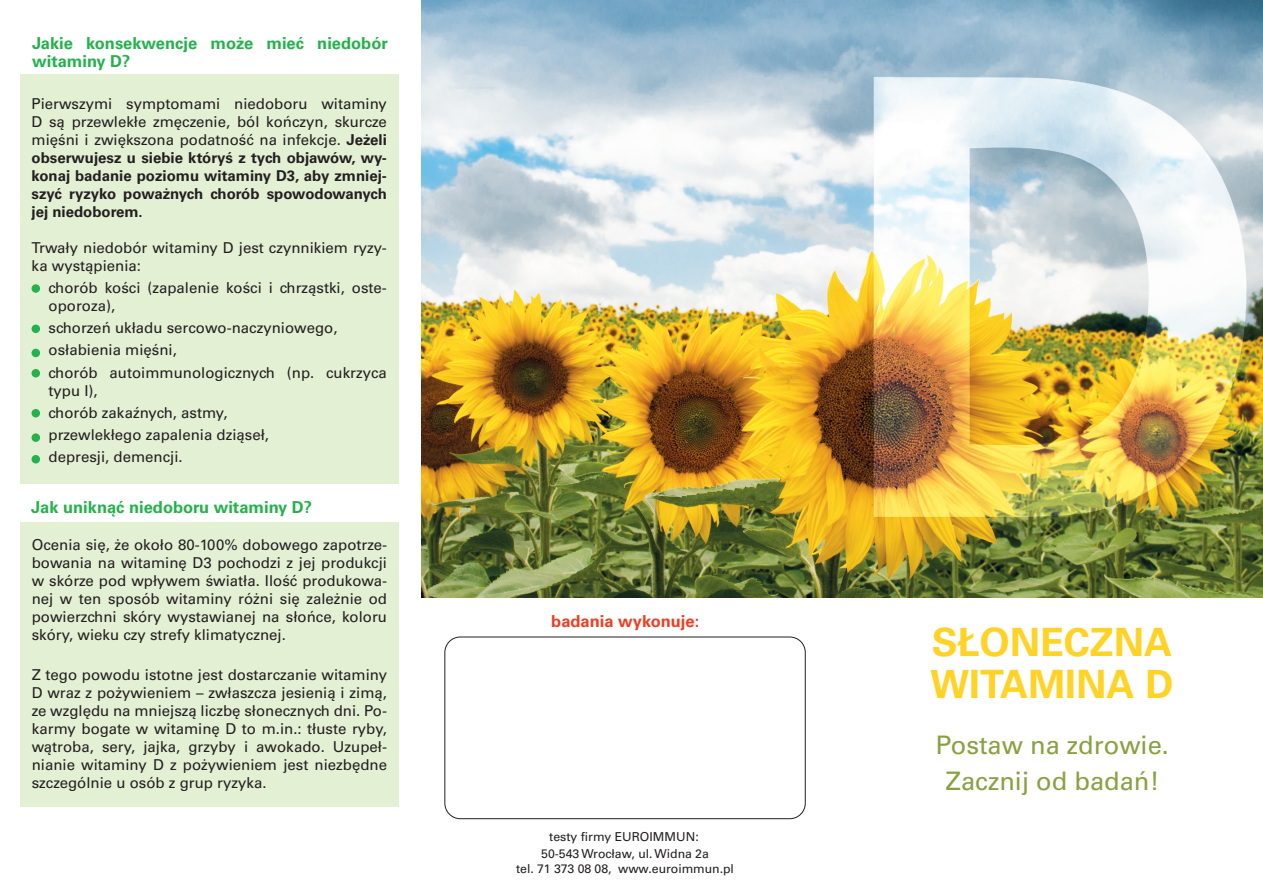
<style>
.page{position:relative;width:1263px;height:893px;background:#fff}
.page>*{position:absolute;margin:0;border:0;box-sizing:border-box;transform-origin:0 0}
.t1{font:700 39px/42px "Univers LTCE";color:#ffd325}
.t2{font:25.5px "Univers LTCE";color:#88a140}
.t3{font:700 16.5px/18px "Univers LTCE";color:#23b24b}
.t4{font:700 16.5px "Univers LTCE";color:#ef3e22}
.t5{font:15px/18px "Univers LTCE";color:#231f20}
.t6{font:700 15px/18px "Univers LTCE";color:#231f20;text-align:justify}
.t7{font:12.3px/17.2px "Univers LTCE";letter-spacing:-.005em;color:#231f20;text-align:center}
.s1{font-weight:400}
</style>
<div class="page">
<div style="left:20px;top:522px;width:378px;height:284px;background:#e4f0d4"></div>
<div style="left:20px;top:74px;width:378px;height:410px;background:#e4f0d4"></div>
<img style="left:421px;top:0;width:842px;height:597px">
<div style="left:444px;top:637px;width:362px;height:182px;border:1px solid #231f20;border-radius:15px"></div>
<div style="left:32px;top:369px;width:8px;height:8px;background:#23b24b;border-radius:50%"></div>
<div style="left:32px;top:349px;width:8px;height:8px;background:#23b24b;border-radius:50%"></div>
<div style="left:32px;top:325px;width:8px;height:8px;background:#23b24b;border-radius:50%"></div>
<div style="left:32px;top:284px;width:8px;height:9px;background:#23b24b;border-radius:50%"></div>
<div style="left:32px;top:455px;width:8px;height:8px;background:#23b24b;border-radius:50%"></div>
<div style="left:32px;top:409px;width:8px;height:8px;background:#23b24b;border-radius:50%"></div>
<div style="left:32px;top:433px;width:8px;height:9px;background:#23b24b;border-radius:50%"></div>
<p class="t3" style="left:32px;top:35px;width:357px">Jakie konsekwencje może mieć niedobór witaminy D?</p>
<p class="t6" style="left:32px;top:95px;width:357px"><span class="s1">Pierwszymi symptomami niedoboru witaminy D są przewlekłe zmęczenie, ból kończyn, skurcze mięśni i zwiększona podatność na infekcje.</span> Jeżeli obserwujesz u siebie któryś z tych objawów, wy&shy;konaj badanie poziomu witaminy D3, aby zmniej&shy;szyć ryzyko poważnych chorób spowodowanych jej niedoborem.</p>
<p class="t5" style="left:32px;top:239px;width:357px">Trwały niedobór witaminy D jest czynnikiem ryzy&shy;ka wystąpienia:</p>
<p class="t5" style="left:49px;top:279px;width:340px">chorób kości (zapalenie kości i chrząstki, oste&shy;oporoza),</p>
<p class="t5" style="left:49px;top:319px;width:290px">schorzeń układu sercowo-naczyniowego,</p>
<p class="t5" style="left:49px;top:341px;width:130px">osłabienia mięśni,</p>
<p class="t5" style="left:49px;top:364px;width:340px">chorób autoimmunologicznych (np. cukrzyca typu I),</p>
<p class="t5" style="left:49px;top:404px;width:181px">chorób zakaźnych, astmy,</p>
<p class="t5" style="left:49px;top:426px;width:222px">przewlekłego zapalenia dziąseł,</p>
<p class="t5" style="left:49px;top:448px;width:136px">depresji, demencji.</p>
<p class="t3" style="left:31px;top:499px;width:282px">Jak uniknąć niedoboru witaminy D?</p>
<p class="t5" style="left:32px;top:536px;width:357px;text-align:justify">Ocenia się, że około 80-100% dobowego zapotrze&shy;bowania na witaminę D3 pochodzi z jej produkcji w skórze pod wpływem światła. Ilość produkowa&shy;nej w ten sposób witaminy różni się zależnie od powierzchni skóry wystawianej na słońce, koloru skóry, wieku czy strefy klimatycznej.</p>
<p class="t5" style="left:32px;top:666px;width:357px;text-align:justify">Z tego powodu istotne jest dostarczanie witaminy D wraz z pożywieniem – zwłaszcza jesienią i zimą, ze względu na mniejszą liczbę słonecznych dni. Po&shy;karmy bogate w witaminę D to m.in.: tłuste ryby, wątroba, sery, jajka, grzyby i awokado. Uzupeł&shy;nianie witaminy D z pożywieniem jest niezbędne szczególnie u osób z grup ryzyka.</p>
<p class="t4" style="left:551px;top:612px;width:149px">badania wykonuje:</p>
<p class="t7" style="left:541px;top:828px;width:169px">testy firmy EUROIMMUN:<br>50-543 Wrocław, ul. Widna 2a</p>
<p class="t7" style="left:516px;top:860px;width:219px">tel. 71 373 08 08, www.euroimmun.pl</p>
<p class="t1" style="left:930px;top:623px;width:245px">SŁONECZNA<br>WITAMINA D</p>
<p class="t2" style="left:936px;top:730px;width:234px">Postaw na zdrowie.</p>
<p class="t2" style="left:945px;top:766px;width:215px">Zacznij od badań!</p>
</div>
